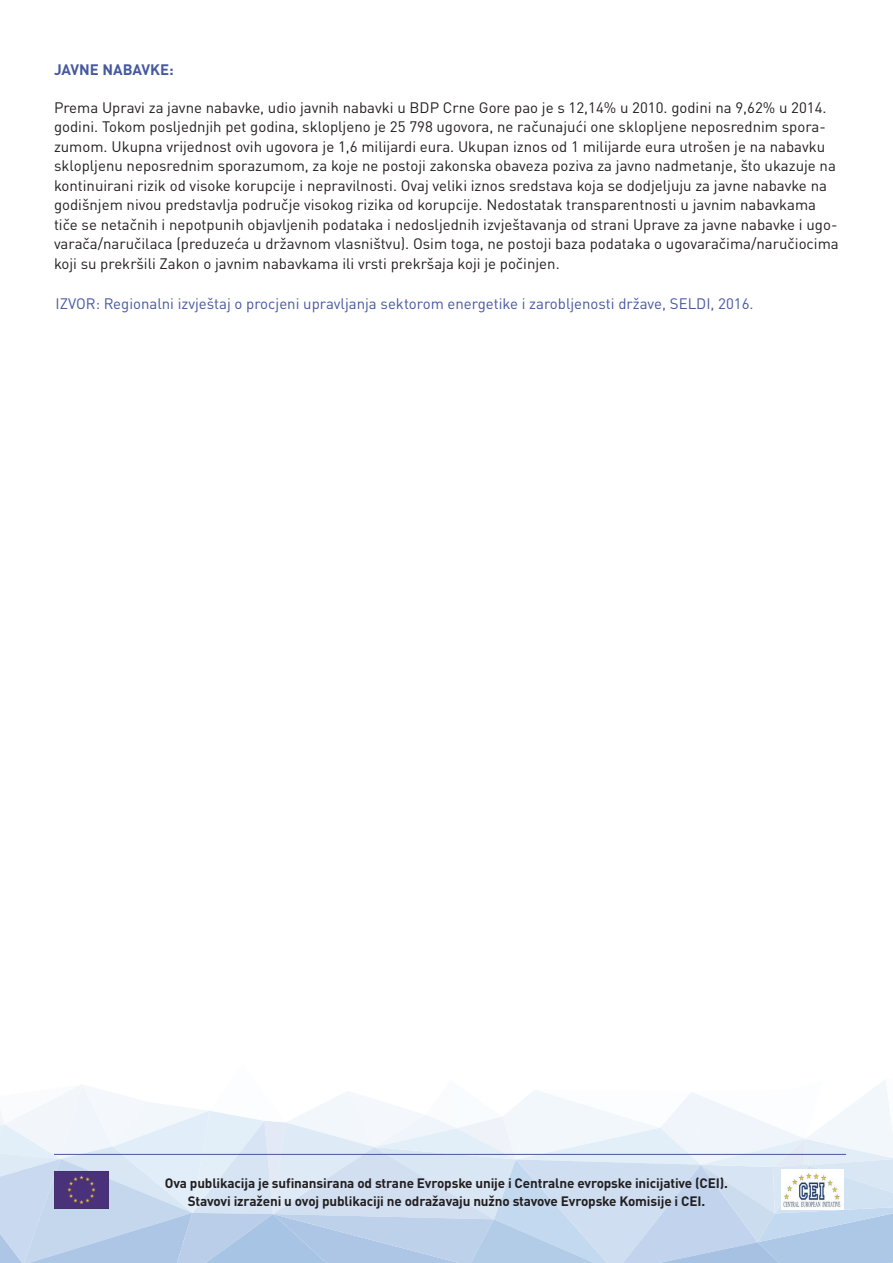
<style>
.page{position:relative;width:893px;height:1263px;background:#fff}
.page>*{position:absolute;margin:0;border:0;box-sizing:border-box;transform-origin:0 0}
.t1{font:15px/19.5px "DIN Pro";color:#231f20}
.t2{font:15px "DIN Pro";color:#46589f}
.t3{font:700 15px "DIN Pro";color:#46589f}
.t4{font:700 13.5px/18px "DIN Pro";letter-spacing:-.01em;color:#231f20;text-align:center}
</style>
<div class="page">
<svg style="left:0;top:1080px;width:893px;height:183px"></svg>
<hr style="left:54px;top:1154px;width:792px;height:1px;background:#46589f">
<img style="left:54px;top:1171px;width:55px;height:37px">
<img style="left:781px;top:1170px;width:62px;height:39px">
<p class="t3" style="left:54px;top:57px;width:121px">JAVNE NABAVKE:</p>
<p class="t1" style="left:54px;top:96px;width:786px">Prema Upravi za javne nabavke, udio javnih nabavki u BDP Crne Gore pao je s 12,14% u 2010. godini na 9,62% u 2014. godini. Tokom posljednjih pet godina, sklopljeno je 25 798 ugovora, ne računajući one sklopljene neposrednim spora&shy;zumom. Ukupna vrijednost ovih ugovora je 1,6 milijardi eura. Ukupan iznos od 1 milijarde eura utrošen je na nabavku sklopljenu neposrednim sporazumom, za koje ne postoji zakonska obaveza poziva za javno nadmetanje, što ukazuje na kontinuirani rizik od visoke korupcije i nepravilnosti. Ovaj veliki iznos sredstava koja se dodjeljuju za javne nabavke na godišnjem nivou predstavlja područje visokog rizika od korupcije. Nedostatak transparentnosti u javnim nabavkama tiče se netačnih i nepotpunih objavljenih podataka i nedosljednih izvještavanja od strani Uprave za javne nabavke i ugo&shy;varača/naručilaca (preduzeća u državnom vlasništvu). Osim toga, ne postoji baza podataka o ugovaračima/naručiocima koji su prekršili Zakon o javnim nabavkama ili vrsti prekršaja koji je počinjen.</p>
<p class="t2" style="left:56px;top:292px;width:700px">IZVOR: Regionalni izvještaj o procjeni upravljanja sektorom energetike i zarobljenosti države, SELDI, 2016.</p>
<p class="t4" style="left:165px;top:1172px;width:565px">Ova publikacija je sufinansirana od strane Evropske unije i Centralne evropske inicijative (CEI).<br>Stavovi izraženi u ovoj publikaciji ne odražavaju nužno stavove Evropske Komisije i CEI.</p>
</div>
